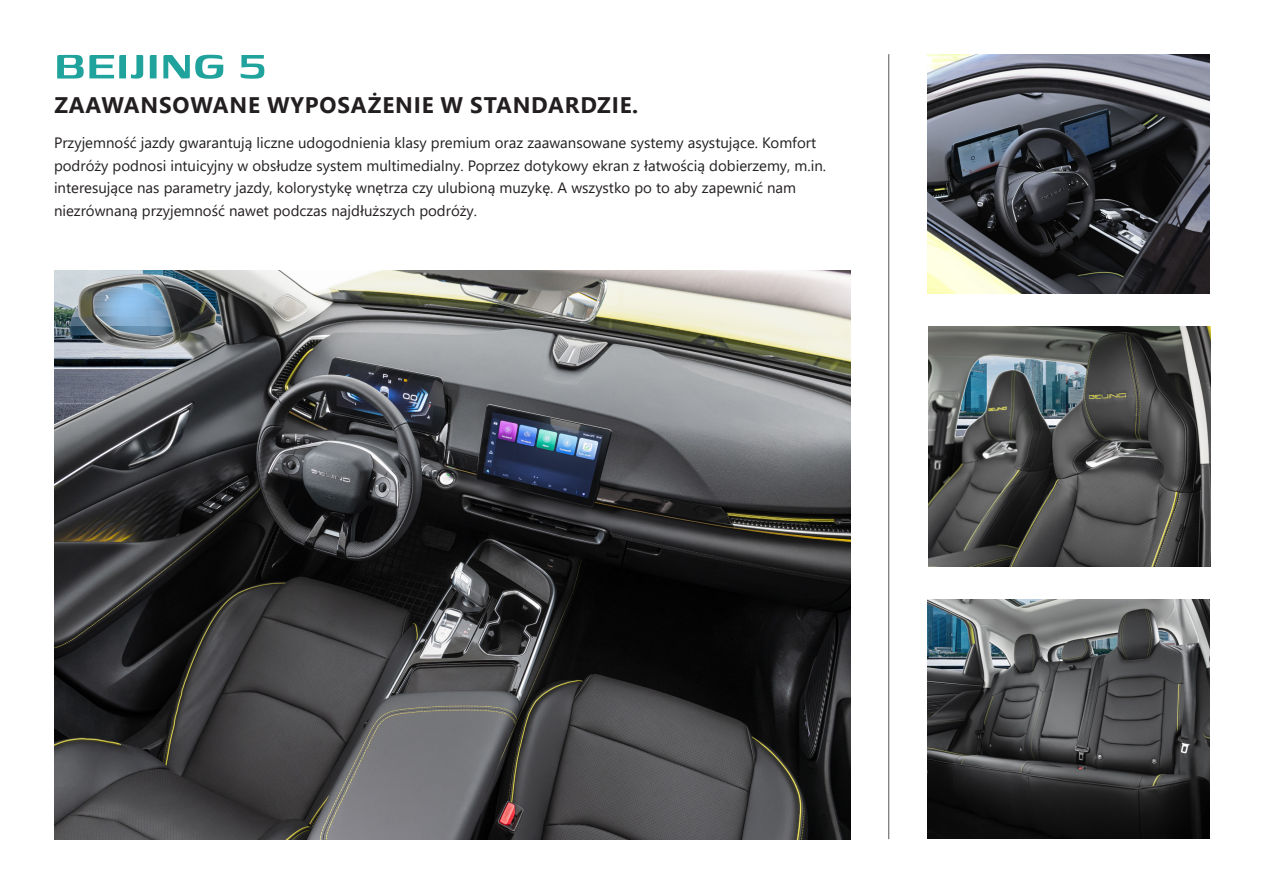
<style>
.page{position:relative;width:1263px;height:893px;background:#fff}
.page>*{position:absolute;margin:0;border:0;box-sizing:border-box;transform-origin:0 0}
.t1{font:600 51px "Genos";color:#21a39d}
.t2{font:700 22.5px "Segoe UI";letter-spacing:.035em;color:#231f20}
.t3{font:15px/22.5px "Segoe UI";color:#231f20}
</style>
<div class="page">
<img style="left:54px;top:270px;width:796px;height:569px">
<img style="left:927px;top:600px;width:282px;height:239px">
<img style="left:927px;top:54px;width:282px;height:239px">
<img style="left:928px;top:327px;width:282px;height:239px">
<hr style="left:888px;top:54px;width:1px;height:785px;background:#525455">
<h1 class="t1" style="left:54px;top:38px;width:214px">BEIJING 5</h1>
<h2 class="t2" style="left:54px;top:84px;width:585px">ZAAWANSOWANE WYPOSAŻENIE W STANDARDZIE.</h2>
<p class="t3" style="left:54px;top:130px;width:774px">Przyjemność jazdy gwarantują liczne udogodnienia klasy premium oraz zaawansowane systemy asystujące. Komfort podróży podnosi intuicyjny w obsłudze system multimedialny. Poprzez dotykowy ekran z łatwością dobierzemy, m.in. interesujące nas parametry jazdy, kolorystykę wnętrza czy ulubioną muzykę. A wszystko po to aby zapewnić nam niezrównaną przyjemność nawet podczas najdłuższych podróży.</p>
</div>
